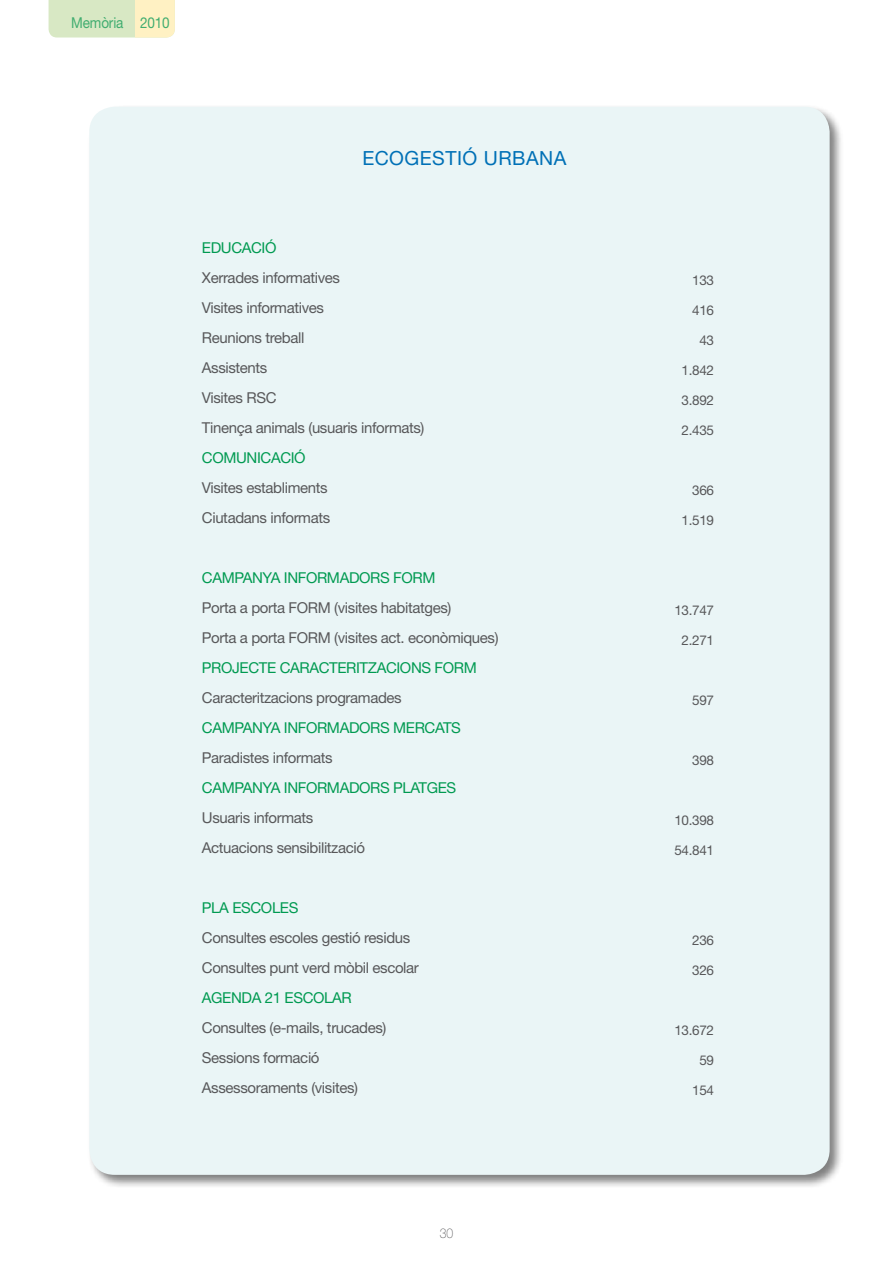
<style>
.page{position:relative;width:893px;height:1263px;background:#fff}
.page>*{position:absolute;margin:0;border:0;box-sizing:border-box;transform-origin:0 0}
.t1{font:19.5px "Helvetica Neue";color:#0070b6}
.t2{font:15px/30px "Helvetica Neue";letter-spacing:-.025em;color:#58585a}
.t3{font:15px "Helvetica Neue";letter-spacing:-.025em;color:#009a51}
.t4{font:15px "Helvetica Neue";letter-spacing:-.01em;color:#41ad70;scale:.9 1}
.t5{font:13.5px "Helvetica Neue";letter-spacing:-.025em;color:#58585a}
.t6{font:100 13.5px "Helvetica Neue";color:#58585a;scale:.9 1}
</style>
<div class="page">
<div style="left:49px;top:0;width:86px;height:38px;background:#d8e8c4"></div>
<div style="left:135px;top:0;width:40px;height:38px;background:#fff1c3"></div>
<div style="left:87px;top:105px;width:757px;height:1084px;background:#000;opacity:.5"></div>
<div style="left:89px;top:107px;width:741px;height:1068px;background:#eaf5f6;border-radius:26px"></div>
<p class="t4" style="left:71px;top:14px;width:111px">Memòria 2010</p>
<h1 class="t1" style="left:362px;top:147px;width:27px">Ecogestió</h1>
<h1 class="t1" style="left:484px;top:147px;width:15px">urbana</h1>
<p class="t3" style="left:202px;top:238px;width:76px">EDUCACIÓ</p>
<p class="t2" style="left:202px;top:262px;width:224px">Xerrades informatives<br>Visites informatives<br>Reunions treball<br>Assistents<br>Visites RSC<br>Tinença animals (usuaris informats)</p>
<p class="t3" style="left:202px;top:448px;width:105px">COMUNICACIÓ</p>
<p class="t2" style="left:202px;top:472px;width:130px">Visites establiments<br>Ciutadans informats</p>
<p class="t3" style="left:202px;top:568px;width:235px">CAMPANYA INFORMADORS FORM</p>
<p class="t2" style="left:202px;top:592px;width:298px">Porta a porta FORM (visites habitatges)<br>Porta a porta FORM (visites act. econòmiques)</p>
<p class="t3" style="left:202px;top:658px;width:276px">PROJECTE CARACTERITZACIONS FORM</p>
<p class="t2" style="left:202px;top:682px;width:201px">Caracteritzacions programades</p>
<p class="t3" style="left:202px;top:718px;width:261px">CAMPANYA INFORMADORS MERCATS</p>
<p class="t2" style="left:202px;top:742px;width:132px">Paradistes informats</p>
<p class="t3" style="left:202px;top:778px;width:256px">CAMPANYA INFORMADORS PLATGES</p>
<p class="t2" style="left:202px;top:802px;width:165px">Usuaris informats<br>Actuacions sensibilització</p>
<p class="t3" style="left:202px;top:898px;width:98px">PLA ESCOLES</p>
<p class="t2" style="left:202px;top:922px;width:218px">Consultes escoles gestió residus<br>Consultes punt verd mòbil escolar</p>
<p class="t3" style="left:202px;top:988px;width:151px">AGENDA 21 ESCOLAR</p>
<p class="t2" style="left:202px;top:1012px;width:186px">Consultes (e-mails, trucades)<br>Sessions formació<br>Assessoraments (visites)</p>
<p class="t6" style="left:440px;top:1225px;width:16px">30</p>
<p class="t5" style="left:692px;top:272px;width:23px">133</p>
<p class="t5" style="left:692px;top:302px;width:23px">416</p>
<p class="t5" style="left:699px;top:332px;width:16px">43</p>
<p class="t5" style="left:682px;top:362px;width:34px">1.842</p>
<p class="t5" style="left:682px;top:392px;width:34px">3.892</p>
<p class="t5" style="left:682px;top:422px;width:34px">2.435</p>
<p class="t5" style="left:692px;top:482px;width:23px">366</p>
<p class="t5" style="left:682px;top:512px;width:34px">1.519</p>
<p class="t5" style="left:674px;top:602px;width:41px">13.747</p>
<p class="t5" style="left:682px;top:632px;width:34px">2.271</p>
<p class="t5" style="left:692px;top:692px;width:23px">597</p>
<p class="t5" style="left:692px;top:752px;width:23px">398</p>
<p class="t5" style="left:674px;top:812px;width:41px">10.398</p>
<p class="t5" style="left:674px;top:842px;width:41px">54.841</p>
<p class="t5" style="left:692px;top:932px;width:23px">236</p>
<p class="t5" style="left:692px;top:962px;width:23px">326</p>
<p class="t5" style="left:674px;top:1022px;width:41px">13.672</p>
<p class="t5" style="left:699px;top:1052px;width:16px">59</p>
<p class="t5" style="left:692px;top:1082px;width:23px">154</p>
</div>
